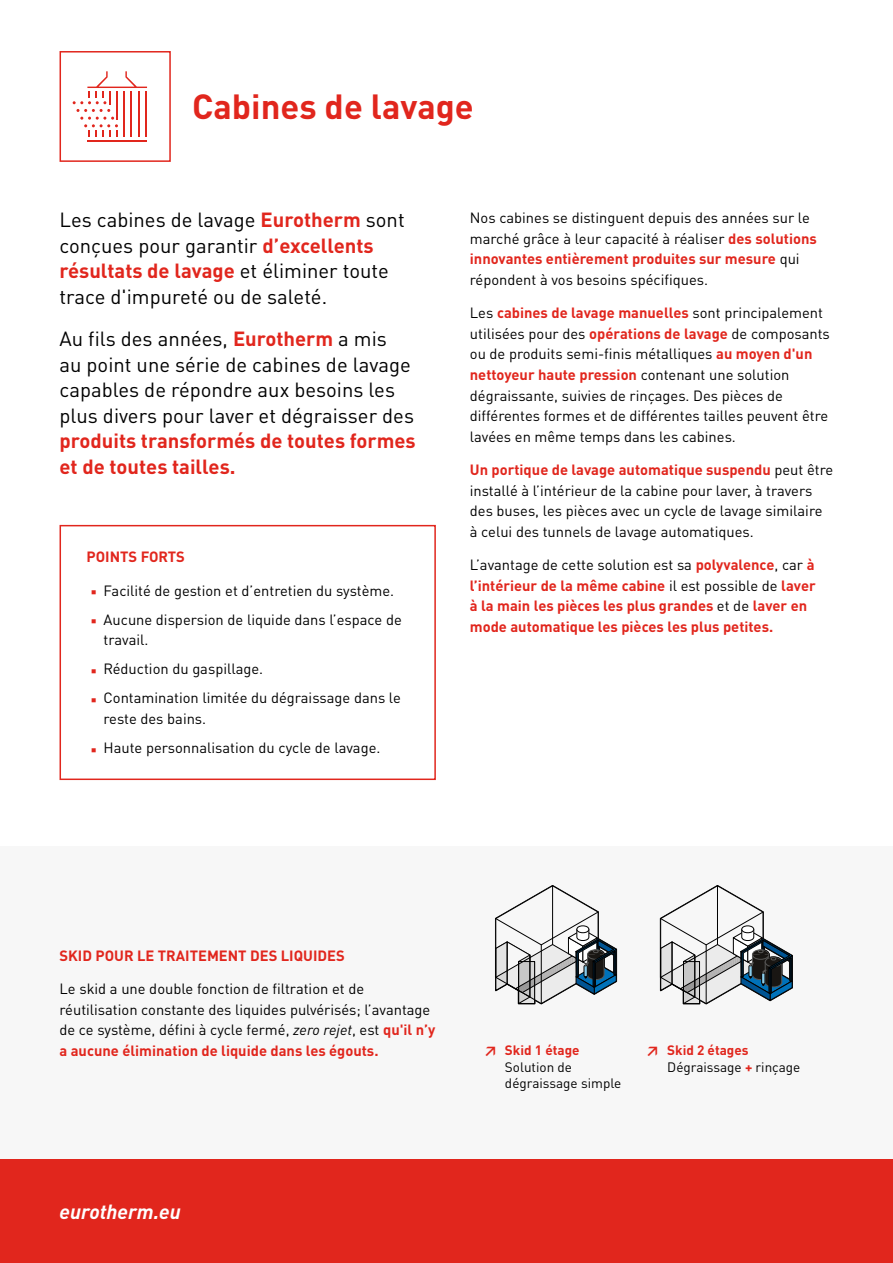
<style>
.page{position:relative;width:893px;height:1263px;background:#fff}
.page>*{position:absolute;margin:0;border:0;box-sizing:border-box;transform-origin:0 0}
.t1{font:700 34.5px "DIN Pro";color:#e1261d}
.t2{font:20.25px/25.5px "DIN Pro";color:#000}
.t3{font:700 20.25px/25.5px "DIN Pro";color:#e1261d}
.t4{font:italic 700 20.25px "DIN Pro";color:#fff}
.t5{font:14.7px/20.5px "DIN Pro";color:#000}
.t6{font:700 14.7px/20.5px "DIN Pro";color:#e1261d}
.t7{font:13.5px/16.5px "DIN Pro";color:#000}
.t8{font:700 13.5px "DIN Pro";color:#e1261d}
.s1{font-weight:700;color:#e1261d}
.s2{font-weight:700;font-size:27px;color:#e1261d}
.s3{font-weight:400;color:#000}
.s4{font-style:italic}
</style>
<div class="page">
<div style="left:0;top:846px;width:893px;height:417px;background:#f7f7f7"></div>
<div style="left:0;top:1159px;width:893px;height:104px;background:#e1261d"></div>
<hr style="left:87px;top:140px;width:60px;height:2px;background:#e1261d">
<svg style="left:73px;top:71px;width:74px;height:66px"></svg>
<div style="left:60px;top:51px;width:111px;height:111px;border:2px solid #e1261d"></div>
<div style="left:60px;top:525px;width:376px;height:255px;border:2px solid #e1261d"></div>
<svg style="left:495px;top:885px;width:122px;height:119px"></svg>
<svg style="left:660px;top:885px;width:133px;height:119px"></svg>
<h1 class="t1" style="left:192px;top:78px;width:283px">Cabines de lavage</h1>
<h2 class="t2" style="left:60px;top:205px;width:347px">Les cabines de lavage <span class="s1">Eurotherm</span> sont conçues pour garantir <span class="s1">d’excellents résultats de lavage</span> et éliminer toute trace d'impureté ou de saleté.</h2>
<h2 class="t2" style="left:60px;top:324px;width:356px">Au fils des années, <span class="s1">Eurotherm</span> a mis<br>au point une série de cabines de lavage capables de répondre aux besoins les plus divers pour laver et dégraisser des</h2>
<h2 class="t3" style="left:60px;top:426px;width:358px">produits transformés de toutes formes et de toutes tailles.</h2>
<p class="t6" style="left:87px;top:545px;width:100px">POINTS FORTS</p>
<p class="t5" style="left:87px;top:574px;width:317px;line-height:29.1px"><span class="s2">⋅</span> Facilité de gestion et d’entretien du système. <span class="s2">⋅</span> Aucune dispersion de liquide dans l’espace de</p>
<p class="t5" style="left:87px;top:624px;width:316px;line-height:29.1px;text-indent:17px">travail.<br><span class="s2">⋅</span> Réduction du gaspillage.<br><span class="s2">⋅</span> Contamination limitée du dégraissage dans le</p>
<p class="t5" style="left:87px;top:703px;width:295px;line-height:29.1px;text-indent:17px">reste des bains.<br><span class="s2">⋅</span> Haute personnalisation du cycle de lavage.</p>
<p class="t5" style="left:470px;top:206px;width:348px">Nos cabines se distinguent depuis des années sur le marché grâce à leur capacité à réaliser <span class="s1">des solutions innovantes entièrement produites sur mesure</span> qui répondent à vos besoins spécifiques.</p>
<p class="t5" style="left:470px;top:301px;width:362px">Les <span class="s1">cabines de lavage manuelles</span> sont principalement utilisées pour des <span class="s1">opérations de lavage</span> de composants ou de produits semi-finis métalliques <span class="s1">au moyen d'un nettoyeur haute pression</span> contenant une solution dégraissante, suivies de rinçages. Des pièces de différentes formes et de différentes tailles peuvent être lavées en même temps dans les cabines.</p>
<p class="t5" style="left:470px;top:458px;width:365px"><span class="s1">Un portique de lavage automatique suspendu</span> peut être installé à l’intérieur de la cabine pour laver, à travers des buses, les pièces avec un cycle de lavage similaire à celui des tunnels de lavage automatiques.</p>
<p class="t6" style="left:470px;top:553px;width:347px"><span class="s3">L’avantage de cette solution est sa</span> polyvalence<span class="s3">, car</span> à l’intérieur de la même cabine <span class="s3">il est possible de</span> laver à la main les pièces les plus grandes <span class="s3">et de</span> laver en mode automatique les pièces les plus petites.</p>
<p class="t6" style="left:60px;top:943px;width:287px">SKID POUR LE TRAITEMENT DES LIQUIDES</p>
<p class="t5" style="left:60px;top:977px;width:377px">Le skid a une double fonction de filtration et de réutilisation constante des liquides pulvérisés; l’avantage de ce système, défini à cycle fermé, <span class="s4">zero rejet</span>, est <span class="s1">qu'il n’y a aucune élimination de liquide dans les égouts.</span></p>
<h2 class="t4" style="left:60px;top:1194px;width:123px">eurotherm.eu</h2>
<p class="t8" style="left:484px;top:1039px;width:97px">↗ Skid 1 étage</p>
<p class="t7" style="left:505px;top:1057px;width:118px">Solution de dégraissage simple</p>
<p class="t7" style="left:667px;top:1040px;width:135px;text-indent:-21px"><span class="s1">↗ Skid 2 étages<br></span>Dégraissage <span class="s1">+</span> rinçage</p>
</div>
